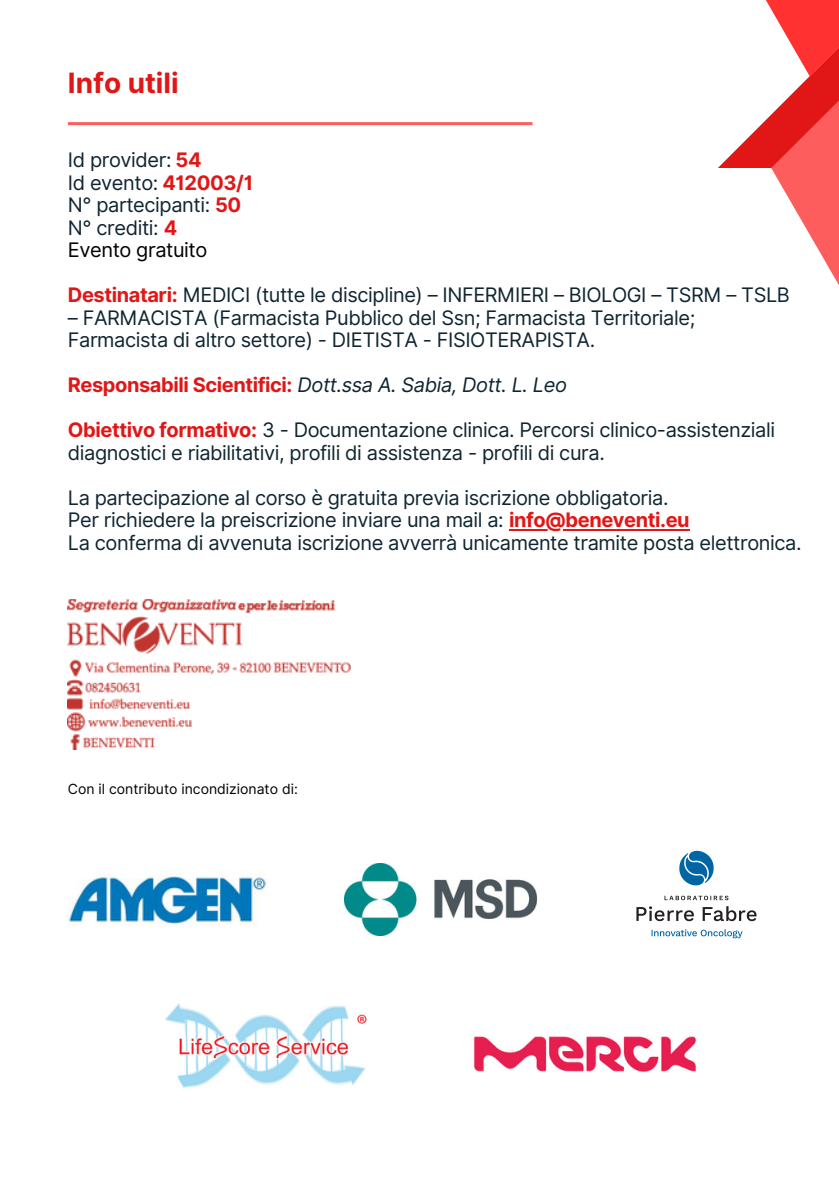
<style>
.page{position:relative;width:839px;height:1191px;background:#fff}
.page>*{position:absolute;margin:0;border:0;box-sizing:border-box;transform-origin:0 0}
.t1{font:700 28px "Inter";color:#e11717}
.t2{font:20px/22.4px "Inter";letter-spacing:-.02em;color:#0f2530}
.t3{font:italic 20px "Inter";letter-spacing:-.02em;color:#0f2530}
.t4{font:20px "Inter";letter-spacing:-.02em;color:#000}
.t5{font:14px "Inter";color:#000}
.s1{font-weight:700;color:#e11717}
.s2{font-weight:700;font-style:normal;color:#e11717}
</style>
<div class="page">
<hr style="left:68px;top:122px;width:464px;height:3px;background:#fd5d5d">
<img style="left:68px;top:599px;width:282px;height:150px">
<hr style="left:509px;top:529px;width:180px;height:1px;background:#e11717">
<svg style="left:771px;top:168px;width:67px;height:116px"></svg>
<svg style="left:718px;top:0;width:120px;height:168px"></svg>
<img style="left:68px;top:869px;width:199px;height:57px">
<img style="left:473px;top:1036px;width:224px;height:37px">
<img style="left:344px;top:864px;width:192px;height:72px">
<img style="left:165px;top:1003px;width:202px;height:86px">
<img style="left:636px;top:850px;width:121px;height:89px">
<p class="t1" style="left:68px;top:66px;width:112px">Info utili</p>
<h1 class="t2" style="left:68px;top:149px;width:187px">Id provider: <span class="s1">54<br></span>Id evento: <span class="s1">412003/1<br></span>N° partecipanti: <span class="s1">50<br></span>N° crediti: <span class="s1">4</span></h1>
<h2 class="t4" style="left:68px;top:238px;width:141px">Evento gratuito</h2>
<h2 class="t2" style="left:68px;top:284px;width:723px"><span class="s1">Destinatari:</span> MEDICI (tutte le discipline) – INFERMIERI – BIOLOGI – TSRM – TSLB</h2>
<h2 class="t2" style="left:68px;top:307px;width:629px">– FARMACISTA (Farmacista Pubblico del Ssn; Farmacista Territoriale;<br>Farmacista di altro settore) - DIETISTA - FISIOTERAPISTA.</h2>
<h2 class="t3" style="left:68px;top:373px;width:500px"><span class="s2">Responsabili Scientifici:</span> Dott.ssa A. Sabia, Dott. L. Leo</h2>
<h2 class="t2" style="left:68px;top:419px;width:708px"><span class="s1">Obiettivo formativo:</span> 3 - Documentazione clinica. Percorsi clinico-assistenziali</h2>
<h2 class="t2" style="left:68px;top:442px;width:538px">diagnostici e riabilitativi, profili di assistenza - profili di cura.</h2>
<h2 class="t2" style="left:68px;top:487px;width:623px">La partecipazione al corso è gratuita previa iscrizione obbligatoria.<br>Per richiedere la preiscrizione inviare una mail a: <span class="s1">info@beneventi.eu</span></h2>
<h2 class="t2" style="left:68px;top:532px;width:735px">La conferma di avvenuta iscrizione avverrà unicamente tramite posta elettronica.</h2>
<p class="t5" style="left:68px;top:781px;width:231px">Con il contributo incondizionato di:</p>
</div>
